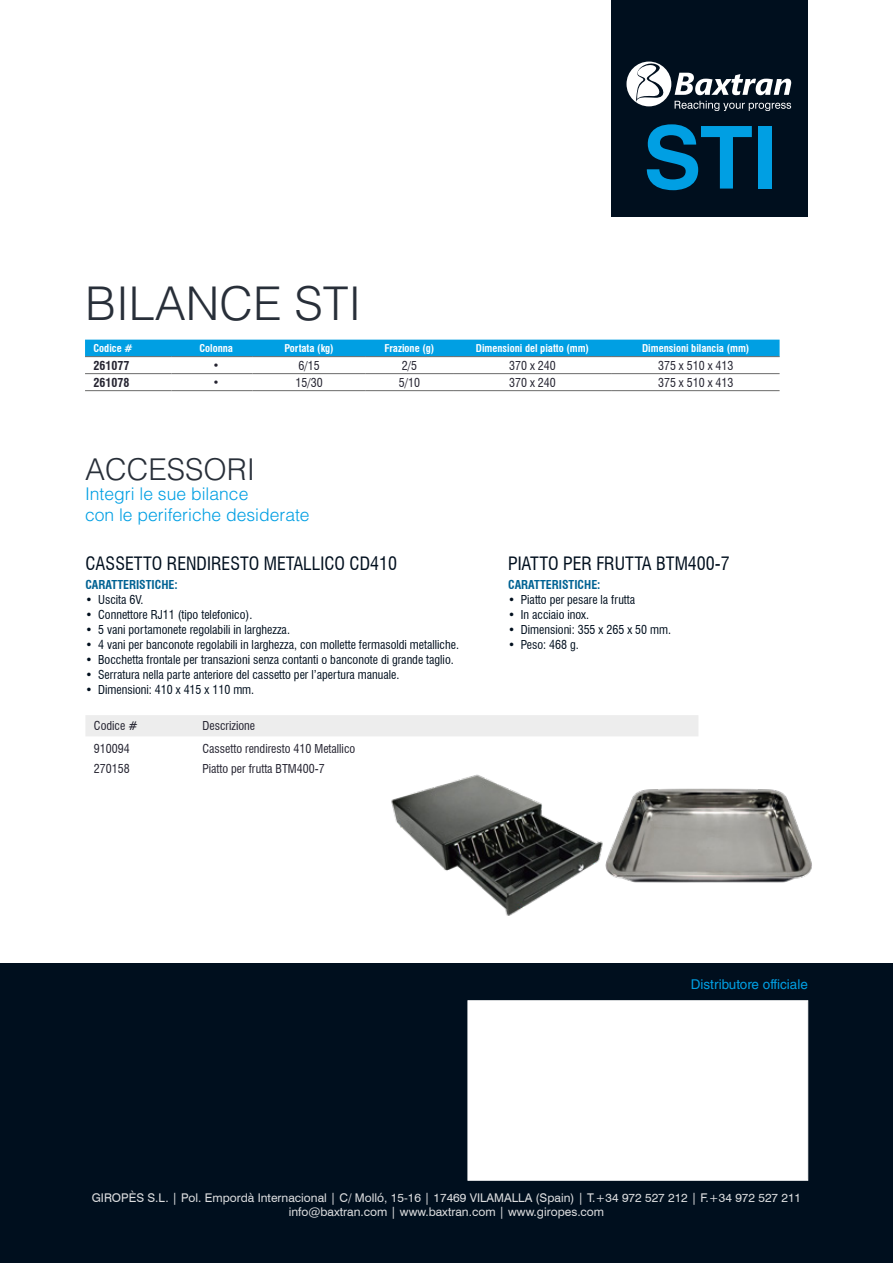
<style>
.page{position:relative;width:893px;height:1263px;background:#fff}
.page>*{position:absolute;margin:0;border:0;box-sizing:border-box;transform-origin:0 0}
.TITULAR_PEQ{font:700 87.15px "Helvetica LT Std";color:#009fe3}
.TITULAR_PEQ-2{font:300 46.5px "Helvetica LT Std";color:#282f39}
.TITULAR_PEQ-3{font:300 30px "Helvetica LT Std";color:#282f39}
.TEXT_TAULES{font:700 condensed 21px "Swiss 721 BT";color:#242330}
.TITULARS_PAGS_A{font:condensed 18px "Swiss 721 BT";color:#000f1e}
.cos_texte_capçal{font:300 17.55px "Helvetica LT Std";color:#009fe3}
.cos_texte_capçal-2{font:13.5px "Helvetica LT Std";color:#009fe3}
.t1{font:condensed 12px "Swiss 721 BT";color:#000f1e}
.t2{font:12px "Swiss 721 BT";color:#dbdcde}
.TEXT_TAULES-2{font:condensed 12px "Swiss 721 BT";color:#242330}
.TITULARS_PAGS_A-2{font:700 condensed 12px "Swiss 721 BT";color:#006293}
.TITULARS_TAULES{font:condensed 12px "Swiss 721 BT";color:#242330}
.TEXT_TAULES-3{font:700 condensed 12px "Swiss 721 BT";color:#242330}
.TITULARS_TAULES-2{font:700 condensed 10.5px "Swiss 721 BT";color:#fff}
</style>
<div class="page">
<div style="left:612px;top:0;width:196px;height:217px;background:#000f1e"></div>
<svg style="left:626px;top:62px;width:165px;height:49px"></svg>
<div style="left:0;top:963px;width:893px;height:300px;background:#000f1e"></div>
<div style="left:85px;top:715px;width:613px;height:21px;background:#ededed"></div>
<div style="left:468px;top:1000px;width:340px;height:180px;background:#fff;border:1px solid #fff"></div>
<div style="left:85px;top:340px;width:695px;height:16px;background:#009fe3"></div>
<hr style="left:85px;top:356px;width:86px;height:1px;background:#6b6b6a">
<hr style="left:85px;top:373px;width:86px;height:1px;background:#6b6b6a">
<hr style="left:171px;top:373px;width:81px;height:1px;background:#6b6b6a">
<hr style="left:252px;top:373px;width:114px;height:1px;background:#6b6b6a">
<hr style="left:366px;top:373px;width:87px;height:1px;background:#6b6b6a">
<hr style="left:453px;top:373px;width:159px;height:1px;background:#6b6b6a">
<hr style="left:612px;top:373px;width:168px;height:1px;background:#6b6b6a">
<hr style="left:85px;top:390px;width:86px;height:1px;background:#6b6b6a">
<hr style="left:171px;top:390px;width:81px;height:1px;background:#6b6b6a">
<hr style="left:453px;top:390px;width:159px;height:1px;background:#6b6b6a">
<hr style="left:612px;top:390px;width:168px;height:1px;background:#6b6b6a">
<hr style="left:171px;top:356px;width:81px;height:1px;background:#6b6b6a">
<hr style="left:252px;top:356px;width:114px;height:1px;background:#6b6b6a">
<hr style="left:366px;top:356px;width:87px;height:1px;background:#6b6b6a">
<hr style="left:453px;top:356px;width:159px;height:1px;background:#6b6b6a">
<hr style="left:612px;top:356px;width:168px;height:1px;background:#6b6b6a">
<hr style="left:252px;top:390px;width:114px;height:1px;background:#6b6b6a">
<hr style="left:366px;top:390px;width:87px;height:1px;background:#6b6b6a">
<img style="left:607px;top:788px;width:205px;height:95px">
<img style="left:391px;top:774px;width:216px;height:142px">
<p class="TITULAR_PEQ-2" style="left:85px;top:275px;width:278px">BILANCE STI</p>
<p class="TITULAR_PEQ" style="left:643px;top:105px;width:135px">STI</p>
<p class="TITULARS_TAULES-2" style="left:94px;top:342px;width:40px">Codice #</p>
<p class="TITULARS_TAULES-2" style="left:199px;top:342px;width:35px">Colonna</p>
<p class="TITULARS_TAULES-2" style="left:284px;top:342px;width:51px">Portata (kg)</p>
<p class="TITULARS_TAULES-2" style="left:384px;top:342px;width:51px">Frazione (g)</p>
<p class="TITULARS_TAULES-2" style="left:476px;top:342px;width:115px">Dimensioni del piatto (mm)</p>
<p class="TITULARS_TAULES-2" style="left:642px;top:342px;width:109px">Dimensioni bilancia (mm)</p>
<p class="TEXT_TAULES-3" style="left:94px;top:358px;width:37px">261077</p>
<p class="TEXT_TAULES" style="left:214px;top:353px;width:7px">·</p>
<p class="TEXT_TAULES-2" style="left:298px;top:358px;width:23px">6/15</p>
<p class="TEXT_TAULES-2" style="left:402px;top:358px;width:17px">2/5</p>
<p class="TEXT_TAULES-2" style="left:509px;top:358px;width:48px">370 x 240</p>
<p class="TEXT_TAULES-2" style="left:658px;top:358px;width:77px">375 x 510 x 413</p>
<p class="TEXT_TAULES-3" style="left:94px;top:375px;width:37px">261078</p>
<p class="TEXT_TAULES" style="left:214px;top:370px;width:7px">·</p>
<p class="TEXT_TAULES-2" style="left:295px;top:375px;width:29px">15/30</p>
<p class="TEXT_TAULES-2" style="left:399px;top:375px;width:23px">5/10</p>
<p class="TEXT_TAULES-2" style="left:509px;top:375px;width:48px">370 x 240</p>
<p class="TEXT_TAULES-2" style="left:658px;top:375px;width:77px">375 x 510 x 413</p>
<p class="TITULAR_PEQ-3" style="left:85px;top:451px;width:172px">ACCESSORI</p>
<p class="cos_texte_capçal" style="left:85px;top:483px;width:165px">Integri le sue bilance</p>
<p class="cos_texte_capçal" style="left:85px;top:504px;width:226px">con le periferiche desiderate</p>
<p class="TITULARS_PAGS_A" style="left:85px;top:553px;width:313px">CASSETTO RENDIRESTO METALLICO CD410</p>
<p class="TITULARS_PAGS_A-2" style="left:85px;top:578px;width:94px">CARATTERISTICHE:</p>
<p class="t1" style="left:85px;top:593px;width:60px">• Uscita 6V.</p>
<p class="t1" style="left:85px;top:608px;width:168px">• Connettore RJ11 (tipo telefonico).</p>
<p class="t1" style="left:85px;top:623px;width:206px">• 5 vani portamonete regolabili in larghezza.</p>
<p class="t1" style="left:85px;top:638px;width:375px">• 4 vani per banconote regolabili in larghezza, con mollette fermasoldi metalliche.</p>
<p class="t1" style="left:85px;top:653px;width:370px">• Bocchetta frontale per transazioni senza contanti o banconote di grande taglio.</p>
<p class="t1" style="left:85px;top:668px;width:316px">• Serratura nella parte anteriore del cassetto per l’apertura manuale.</p>
<p class="t1" style="left:85px;top:683px;width:170px">• Dimensioni: 410 x 415 x 110 mm.</p>
<p class="TITULARS_TAULES" style="left:94px;top:719px;width:45px">Codice #</p>
<p class="TITULARS_TAULES" style="left:202px;top:719px;width:54px">Descrizione</p>
<p class="TEXT_TAULES-2" style="left:94px;top:741px;width:37px">910094</p>
<p class="TEXT_TAULES-2" style="left:202px;top:741px;width:154px">Cassetto rendiresto 410 Metallico</p>
<p class="TEXT_TAULES-2" style="left:94px;top:761px;width:37px">270158</p>
<p class="TEXT_TAULES-2" style="left:202px;top:761px;width:124px">Piatto per frutta BTM400-7</p>
<p class="TITULARS_PAGS_A" style="left:508px;top:553px;width:223px">PIATTO PER FRUTTA BTM400-7</p>
<p class="TITULARS_PAGS_A-2" style="left:508px;top:578px;width:94px">CARATTERISTICHE:</p>
<p class="t1" style="left:508px;top:593px;width:129px">• Piatto per pesare la frutta</p>
<p class="t1" style="left:508px;top:608px;width:82px">• In acciaio inox.</p>
<p class="t1" style="left:508px;top:623px;width:164px">• Dimensioni: 355 x 265 x 50 mm.</p>
<p class="t1" style="left:508px;top:638px;width:72px">• Peso: 468 g.</p>
<p class="cos_texte_capçal-2" style="left:691px;top:976px;width:119px">Distributore officiale</p>
<p class="t2" style="left:92px;top:1190px;width:711px">GIROPÈS S.L. | Pol. Empordà Internacional | C/ Molló, 15-16 | 17469 VILAMALLA (Spain) | T.+34 972 527 212 | F.+34 972 527 211</p>
<p class="t2" style="left:289px;top:1205px;width:317px">info@baxtran.com | www.baxtran.com | www.giropes.com</p>
</div>
